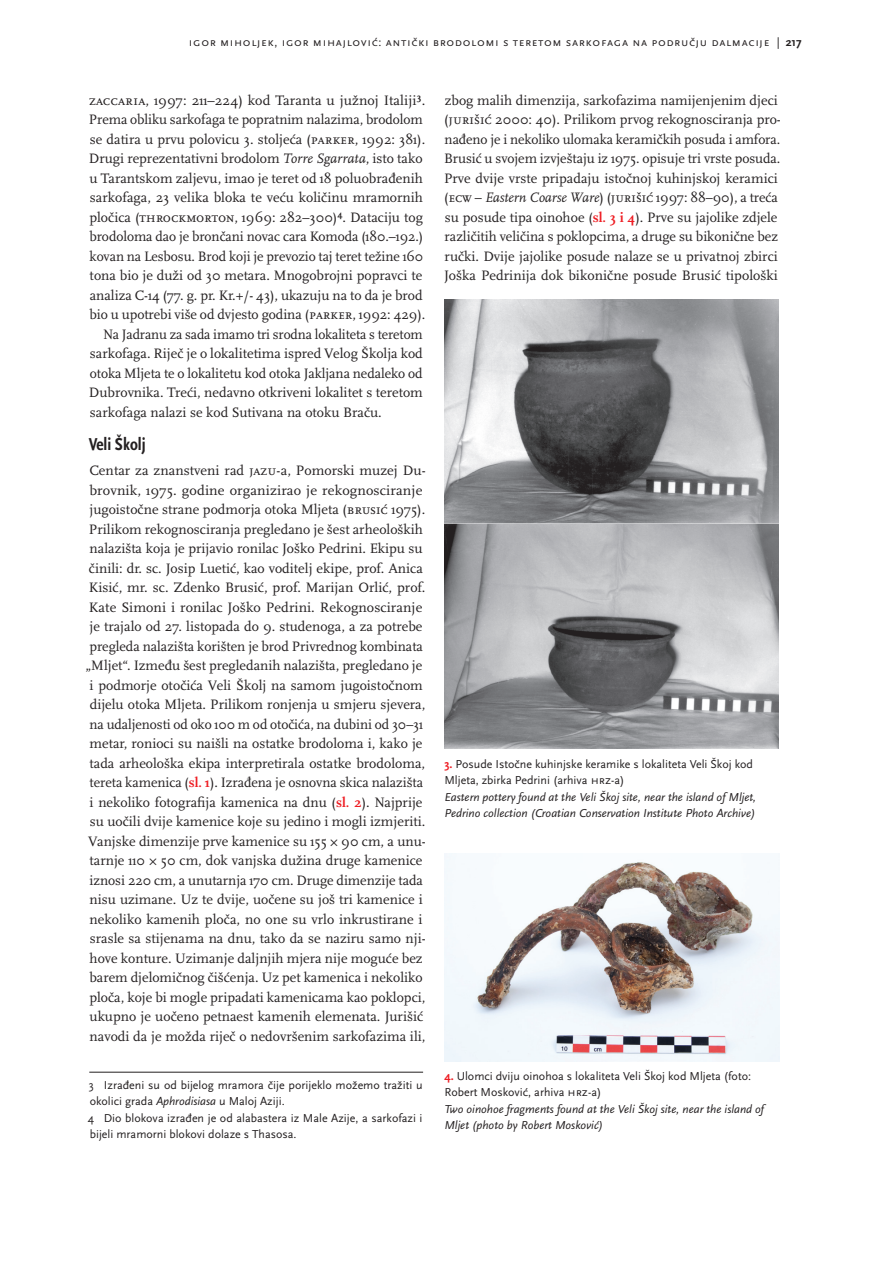
<style>
.page{position:relative;width:893px;height:1263px;background:#fff}
.page>*{position:absolute;margin:0;border:0;box-sizing:border-box;transform-origin:0 0}
.t1{font:700 condensed 18px "Scala Sans Pro";color:#231f20}
.t2{font:14.25px/19.5px "Scala Pro";color:#231f20}
.t3{font:12px/16.5px "Scala Sans Pro";color:#231f20}
.t4{font:italic 12px/16.5px "Scala Sans Pro";color:#231f20}
.t5{font:12px "Scala Sans Pro";letter-spacing:.05em;color:#231f20}
.s1{font-weight:700}
.s2{font-style:italic}
.s3{font-weight:700;color:#ee1d23}
</style>
<div class="page">
<img style="left:444px;top:300px;width:334px;height:448px">
<img style="left:444px;top:853px;width:336px;height:209px">
<hr style="left:89px;top:1072px;width:334px;height:1px;background:#231f20">
<p class="t5" style="left:189px;top:35px;width:614px">Igor M iholjek, Igor M ihajlović: Antički brodolomi s teretom sarkofaga na području Dalmacije | <span class="s1">217</span></p>
<p class="t2" style="left:89px;top:90px;width:338px;text-indent:44px">IA, 1997: 211–224) kod Taranta u južnoj Italiji3.<br>Prema obliku sarkofaga te popratnim nalazima, brodolom se datira u prvu polovicu 3. stoljeća (PARKER, 1992: 381).<br>Drugi reprezentativni brodolom <span class="s2">Torre Sgarrata</span>, isto tako u Tarantskom zaljevu, imao je teret od 18 poluobrađenih sarkofaga, 23 velika bloka te veću količinu mramornih pločica (THROC KMORTON</p>
<p class="t2" style="left:89px;top:90px;width:9px">ZACCAR</p>
<p class="t2" style="left:234px;top:207px;width:190px">, 1969: 282–300)4. Dataciju tog</p>
<p class="t2" style="left:89px;top:227px;width:335px">brodoloma dao je brončani novac cara Komoda (180.–192.)</p>
<p class="t2" style="left:90px;top:246px;width:335px">kovan na Lesbosu. Brod koji je prevozio taj teret težine 160</p>
<p class="t2" style="left:90px;top:266px;width:334px">tona bio je duži od 30 metara. Mnogobrojni popravci te</p>
<p class="t2" style="left:90px;top:285px;width:334px">analiza C-14 (77. g. pr. Kr.+/- 43), ukazuju na to da je brod</p>
<p class="t2" style="left:89px;top:305px;width:337px">bio u upotrebi više od dvjesto godina (PARKER, 1992: 429).</p>
<p class="t2" style="left:103px;top:324px;width:321px">Na Jadranu za sada imamo tri srodna lokaliteta s teretom</p>
<p class="t2" style="left:90px;top:344px;width:335px">sarkofaga. Riječ je o lokalitetima ispred Velog Školja kod</p>
<p class="t2" style="left:90px;top:363px;width:334px">otoka Mljeta te o lokalitetu kod otoka Jakljana nedaleko od</p>
<p class="t2" style="left:89px;top:383px;width:335px">Dubrovnika. Treći, nedavno otkriveni lokalitet s teretom</p>
<p class="t2" style="left:90px;top:402px;width:293px">sarkofaga nalazi se kod Sutivana na otoku Braču.</p>
<p class="t1" style="left:89px;top:433px;width:59px">Veli Školj</p>
<p class="t2" style="left:85px;top:461px;width:342px;text-align:center">Centar za znanstveni rad JAZU-a, Pomorski muzej Du&shy;brovnik, 1975. godine organizirao je rekognosciranje jugoistočne strane podmorja otoka Mljeta (BRUSIĆ 1975).<br>Prilikom rekognosciranja pregledano je šest arheoloških nalazišta koja je prijavio ronilac Joško Pedrini. Ekipu su činili: dr. sc. Josip Luetić, kao voditelj ekipe, prof. Anica Kisić, mr. sc. Zdenko Brusić, prof. Marijan Orlić, prof.<br>Kate Simoni i ronilac Joško Pedrini. Rekognosciranje je trajalo od 27. listopada do 9. studenoga, a za potrebe pregleda nalazišta korišten je brod Privrednog kombinata „Mljet“. Između šest pregledanih nalazišta, pregledano je i podmorje otočića Veli Školj na samom jugoistočnom dijelu otoka Mljeta. Prilikom ronjenja u smjeru sjevera, na udaljenosti od oko 100 m od otočića, na dubini od 30–31 metar, ronioci su naišli na ostatke brodoloma i, kako je tada arheološka ekipa interpretirala ostatke brodoloma, tereta kamenica (<span class="s3">sl. 1</span>). Izrađena je osnovna skica nalazišta i nekoliko fotografija kamenica na dnu (<span class="s3">sl. 2</span>). Najprije su uočili dvije kamenice koje su jedino i mogli izmjeriti.<br>Vanjske dimenzije prve kamenice su 155 × 90 cm, a unu&shy;tarnje 110 × 50 cm, dok vanjska dužina druge kamenice iznosi 220 cm, a unutarnja 170 cm. Druge dimenzije tada nisu uzimane. Uz te dvije, uočene su još tri kamenice i nekoliko kamenih ploča, no one su vrlo inkrustirane i srasle sa stijenama na dnu, tako da se naziru samo nji&shy;hove konture. Uzimanje daljnjih mjera nije moguće bez barem djelomičnog čišćenja. Uz pet kamenica i nekoliko ploča, koje bi mogle pripadati kamenicama kao poklopci, ukupno je uočeno petnaest kamenih elemenata. Jurišić navodi da je možda riječ o nedovršenim sarkofazima ili,</p>
<p class="t3" style="left:88px;top:1076px;width:336px">3 Izrađeni su od bijelog mramora čije porijeklo možemo tražiti u okolici grada <span class="s2">Aphrodisiasa</span> u Maloj Aziji.<br>4 Dio blokova izrađen je od alabastera iz Male Azije, a sarkofazi i bijeli mramorni blokovi dolaze s Thasosa.</p>
<p class="t2" style="left:444px;top:90px;width:338px">zbog malih dimenzija, sarkofazima namijenjenim djeci (JURIŠIĆ 2000: 40). Prilikom prvog rekognosciranja pro&shy;nađeno je i nekoliko ulomaka keramičkih posuda i amfora.<br>Brusić u svojem izvještaju iz 1975. opisuje tri vrste posuda.<br>Prve dvije vrste pripadaju istočnoj kuhinjskoj keramici (ECW</p>
<p class="t2" style="left:444px;top:188px;width:335px;text-align:justify;text-indent:31px">– <span class="s2">Eastern Coarse Ware</span>) (JURIŠIĆ 1997: 88–90), a treća su posude tipa oinohoe (<span class="s3">sl. 3 i 4</span>). Prve su jajolike zdjele različitih veličina s poklopcima, a druge su bikonične bez ručki. Dvije jajolike posude nalaze se u privatnoj zbirci Joška Pedrinija dok bikonične posude Brusić tipološki</p>
<p class="t3" style="left:444px;top:755px;width:310px"><span class="s3">3.</span> Posude Istočne kuhinjske keramike s lokaliteta Veli Škoj kod<br>Mljeta, zbirka Pedrini (arhiva HRZ-a)</p>
<p class="t4" style="left:444px;top:788px;width:313px">Eastern pottery found at the Veli Škoj site, near the island of Mljet,<br>Pedrino collection (Croatian Conservation Institute Photo Archive)</p>
<p class="t3" style="left:444px;top:1067px;width:308px"><span class="s3">4.</span> Ulomci dviju oinohoa s lokaliteta Veli Škoj kod Mljeta (foto:<br>Robert Mosković, arhiva HRZ-a)</p>
<p class="t4" style="left:444px;top:1100px;width:321px">Two oinohoe fragments found at the Veli Škoj site, near the island of<br>Mljet (photo by Robert Mosković)</p>
</div>
